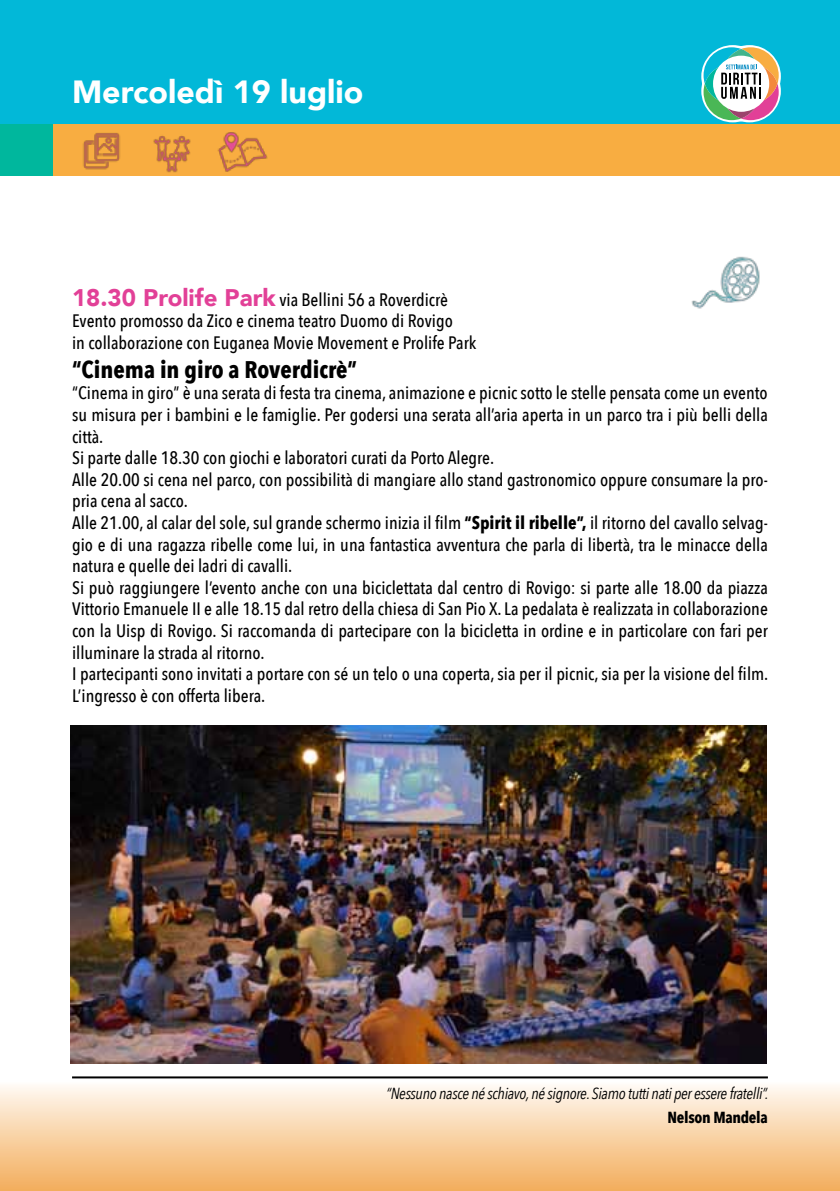
<style>
.page{position:relative;width:840px;height:1191px;background:#fff}
.page>*{position:absolute;margin:0;border:0;box-sizing:border-box;transform-origin:0 0}
.t1{font:900 32px "Avenir";color:#fff}
.t2{font:700 24px "Avenir Next Condensed";color:#000}
.t3{font:500 18px/21.6px "Avenir Next Condensed";color:#000}
.t4{font:italic 16px "Avenir Next Condensed";letter-spacing:-.02em;color:#000}
.t5{font:700 16px "Avenir Next Condensed";letter-spacing:-.02em;color:#000}
.s1{font-family:"Avenir";font-weight:900;font-size:24px;color:#e24097}
.s2{font-weight:700}
</style>
<div class="page">
<div style="left:0;top:0;width:839px;height:125px;background:#02b8d8"></div>
<div style="left:0;top:125px;width:839px;height:51px;background:#f8ad41"></div>
<div style="left:0;top:125px;width:52px;height:51px;background:#00b79d"></div>
<img style="left:71px;top:726px;width:695px;height:338px">
<svg style="left:692px;top:45px;width:97px;height:80px"></svg>
<img style="left:75px;top:124px;width:54px;height:46px">
<img style="left:142px;top:124px;width:59px;height:49px">
<img style="left:212px;top:124px;width:59px;height:48px">
<img style="left:691px;top:256px;width:69px;height:53px">
<div style="left:0;top:1064px;width:839px;height:127px;background:linear-gradient(to bottom,#fbffff,#f5af5d)"></div>
<hr style="left:72px;top:1076px;width:695px;height:2px;background:#000">
<h1 class="t1" style="left:72px;top:64px;width:292px">Mercoledì 19 luglio</h1>
<p class="t3" style="left:72px;top:289px;width:405px"><span class="s1">18.30 Prolife Park</span> via Bellini 56 a Roverdicrè<br>Evento promosso da Zico e cinema teatro Duomo di Rovigo<br>in collaborazione con Euganea Movie Movement e Prolife Park</p>
<h2 class="t2" style="left:72px;top:355px;width:286px">“Cinema in giro a Roverdicrè”</h2>
<p class="t3" style="left:72px;top:382px;width:697px">“Cinema in giro” è una serata di festa tra cinema, animazione e picnic sotto le stelle pensata come un evento su misura per i bambini e le famiglie. Per godersi una serata all’aria aperta in un parco tra i più belli della città.<br>Si parte dalle 18.30 con giochi e laboratori curati da Porto Alegre.<br>Alle 20.00 si cena nel parco, con possibilità di mangiare allo stand gastronomico oppure consumare la pro&shy;pria cena al sacco.<br>Alle 21.00, al calar del sole, sul grande schermo inizia il film <span class="s2">“Spirit il ribelle”,</span> il ritorno del cavallo selvag&shy;gio e di una ragazza ribelle come lui, in una fantastica avventura che parla di libertà, tra le minacce della natura e quelle dei ladri di cavalli.<br>Si può raggiungere l’evento anche con una biciclettata dal centro di Rovigo: si parte alle 18.00 da piazza Vittorio Emanuele II e alle 18.15 dal retro della chiesa di San Pio X. La pedalata è realizzata in collaborazione con la Uisp di Rovigo. Si raccomanda di partecipare con la bicicletta in ordine e in particolare con fari per illuminare la strada al ritorno.<br>I partecipanti sono invitati a portare con sé un telo o una coperta, sia per il picnic, sia per la visione del film.<br>L’ingresso è con offerta libera.</p>
<p class="t4" style="left:386px;top:1084px;width:383px">“Nessuno nasce né schiavo, né signore. Siamo tutti nati per essere fratelli”.</p>
<p class="t5" style="left:667px;top:1107px;width:102px">Nelson Mandela</p>
</div>
